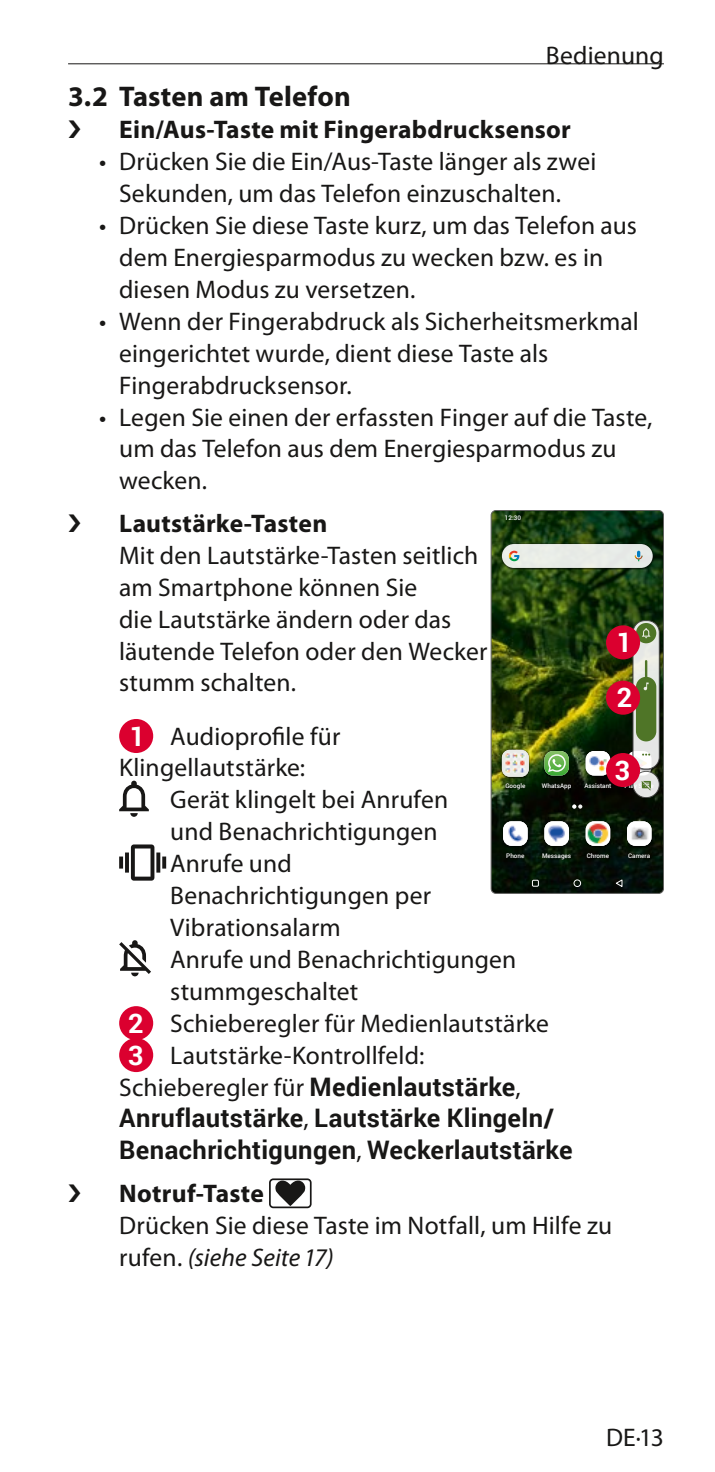
<style>
.page{position:relative;width:715px;height:1472px;background:#fff}
.page>*{position:absolute;margin:0;border:0;box-sizing:border-box;transform-origin:0 0}
.t1{font:700 28.5px "Myriad Pro";letter-spacing:.005em;color:#181716}
.t2{font:700 27px/55.2px "Roboto";color:#fff}
.t3{font:25.5px/31.8px "Myriad Pro";letter-spacing:.005em;color:#181716}
.t4{font:700 25.5px/31.8px "Roboto";letter-spacing:.015em;color:#181716}
.t5{font:700 25.5px "Myriad Pro";letter-spacing:.01em;color:#181716}
.t6{font:500 6.3px "Roboto";color:#fff}
.s1{font-family:"Roboto";font-weight:700;font-size:27px;color:#fff}
.s2{font-family:"Roboto";font-weight:700}
.s3{font-family:"Myriad Pro";font-weight:400}
.s4{font-style:italic}
</style>
<div class="page">
<hr style="left:68px;top:63px;width:595px;height:1px;background:#181716">
<div style="left:119px;top:719px;width:34px;height:34px;background:#db002f;border-radius:50%"></div>
<svg style="left:119px;top:780px;width:30px;height:36px"></svg>
<svg style="left:119px;top:844px;width:47px;height:36px"></svg>
<svg style="left:119px;top:940px;width:32px;height:36px"></svg>
<div style="left:119px;top:1006px;width:34px;height:34px;background:#db002f;border-radius:50%"></div>
<div style="left:119px;top:1037px;width:34px;height:34px;background:#db002f;border-radius:50%"></div>
<svg style="left:275px;top:1181px;width:30px;height:24px"></svg>
<div style="left:269px;top:1178px;width:42px;height:30px;border:2px solid #181716;border-radius:3px"></div>
<img style="left:492px;top:510px;width:171px;height:383px">
<div style="left:500px;top:543px;width:153px;height:26px;background:#000;opacity:.75"></div>
<div style="left:501px;top:544px;width:151px;height:24px;background:#e8ebe7;border-radius:12px"></div>
<div style="left:500px;top:749px;width:29px;height:29px;background:#000;opacity:.75"></div>
<img style="left:501px;top:749px;width:27px;height:27px">
<div style="left:543px;top:750px;width:26px;height:27px;background:#000;opacity:.75"></div>
<svg style="left:544px;top:751px;width:24px;height:24px"></svg>
<div style="left:543px;top:820px;width:26px;height:27px;background:#000;opacity:.75"></div>
<img style="left:544px;top:821px;width:24px;height:24px">
<div style="left:502px;top:820px;width:26px;height:27px;background:#000;opacity:.75"></div>
<img style="left:503px;top:821px;width:24px;height:24px">
<div style="left:584px;top:750px;width:27px;height:27px;background:#000;opacity:.75"></div>
<img style="left:585px;top:751px;width:25px;height:24px">
<div style="left:584px;top:820px;width:27px;height:27px;background:#000;opacity:.75"></div>
<img style="left:585px;top:821px;width:25px;height:24px">
<div style="left:625px;top:750px;width:27px;height:27px;background:#000;opacity:.75"></div>
<svg style="left:626px;top:751px;width:25px;height:24px"></svg>
<div style="left:625px;top:820px;width:27px;height:27px;background:#000;opacity:.75"></div>
<img style="left:626px;top:821px;width:25px;height:24px">
<svg style="left:572px;top:804px;width:10px;height:4px"></svg>
<div style="left:532px;top:879px;width:6px;height:7px;border:1px solid #fff"></div>
<svg style="left:615px;top:878px;width:7px;height:9px"></svg>
<div style="left:573px;top:879px;width:7px;height:7px;border:1px solid #fff;border-radius:50%"></div>
<svg style="left:508px;top:550px;width:11px;height:11px"></svg>
<svg style="left:634px;top:550px;width:8px;height:11px"></svg>
<div style="left:505px;top:782px;width:149px;height:7px;background:#000;opacity:.75"></div>
<div style="left:506px;top:853px;width:144px;height:6px;background:#000;opacity:.75"></div>
<div style="left:631px;top:620px;width:29px;height:150px;background:#000;opacity:.75"></div>
<svg style="left:632px;top:620px;width:27px;height:149px"></svg>
<div style="left:632px;top:620px;width:27px;height:149px;border:1px solid #484847;border-radius:12px"></div>
<div style="left:635px;top:623px;width:21px;height:20px;background:#4f7527;border-radius:50%"></div>
<hr style="left:644px;top:660px;width:3px;height:71px;background:#4f7527">
<div style="left:635px;top:676px;width:21px;height:65px;background:#4f7527;border-radius:10px"></div>
<svg style="left:632px;top:771px;width:27px;height:26px"></svg>
<div style="left:632px;top:771px;width:27px;height:26px;border:1px solid #484847;border-radius:50%"></div>
<svg style="left:642px;top:628px;width:8px;height:10px"></svg>
<svg style="left:634px;top:682px;width:15px;height:22px"></svg>
<svg style="left:633px;top:753px;width:17px;height:17px"></svg>
<svg style="left:641px;top:781px;width:9px;height:9px"></svg>
<div style="left:490px;top:510px;width:173px;height:383px;border:1px solid #626261;border-radius:5px"></div>
<div style="left:605px;top:625px;width:34px;height:34px;background:#db002f;border-radius:50%"></div>
<div style="left:605px;top:680px;width:34px;height:34px;background:#db002f;border-radius:50%"></div>
<div style="left:605px;top:753px;width:34px;height:34px;background:#db002f;border-radius:50%"></div>
<p class="t3" style="left:545px;top:39px;width:119px">Bedienung</p>
<p class="t1" style="left:68px;top:78px;width:284px">3.2 Tasten am Telefon</p>
<p class="t5" style="left:119px;top:113px;width:453px">Ein/Aus-Taste mit Fingerabdrucksensor</p>
<p class="t3" style="left:99px;top:145px;width:498px;text-align:center">• Drücken Sie die Ein/Aus-Taste länger als zwei<br>Sekunden, um das Telefon einzuschalten.</p>
<p class="t3" style="left:119px;top:209px;width:519px;text-indent:-20px">• Drücken Sie diese Taste kurz, um das Telefon aus dem Energiesparmodus zu wecken bzw. es in diesen Modus zu versetzen.</p>
<p class="t3" style="left:119px;top:305px;width:521px;text-indent:-20px">• Wenn der Fingerabdruck als Sicherheitsmerkmal eingerichtet wurde, dient diese Taste als<br>Fingerabdrucksensor.</p>
<p class="t3" style="left:119px;top:400px;width:534px;text-indent:-20px">• Legen Sie einen der erfassten Finger auf die Taste, um das Telefon aus dem Energiesparmodus zu wecken.</p>
<p class="t5" style="left:119px;top:506px;width:209px">Lautstärke-Tasten</p>
<p class="t3" style="left:119px;top:539px;width:369px">Mit den Lautstärke-Tasten seitlich am Smartphone können Sie<br>die Lautstärke ändern oder das läutende Telefon oder den Wecker stumm schalten.</p>
<p class="t3" style="left:119px;top:719px;width:223px;text-indent:11px"><span class="s1">1</span> Audioprofile für<br>Klingellautstärke:</p>
<p class="t3" style="left:170px;top:783px;width:279px">Gerät klingelt bei Anrufen</p>
<p class="t3" style="left:170px;top:815px;width:269px">und Benachrichtigungen</p>
<p class="t3" style="left:170px;top:847px;width:123px">Anrufe und</p>
<p class="t3" style="left:170px;top:879px;width:262px">Benachrichtigungen per</p>
<p class="t3" style="left:170px;top:911px;width:172px">Vibrationsalarm</p>
<p class="t3" style="left:170px;top:942px;width:347px">Anrufe und Benachrichtigungen</p>
<p class="t3" style="left:170px;top:974px;width:189px">stummgeschaltet</p>
<p class="t3" style="left:128px;top:1006px;width:422px"><span class="s1">2</span> Schieberegler für Medienlautstärke</p>
<p class="t3" style="left:128px;top:1038px;width:298px"><span class="s1">3</span> Lautstärke-Kontrollfeld:</p>
<p class="t3" style="left:119px;top:1070px;width:403px">Schieberegler für <span class="s2">Medienlautstärke</span>,</p>
<p class="t4" style="left:119px;top:1101px;width:455px">Anruflautstärke<span class="s3">,</span> Lautstärke Klingeln/<br>Benachrichtigungen<span class="s3">,</span> Weckerlautstärke</p>
<p class="t5" style="left:119px;top:1176px;width:146px">Notruf-Taste</p>
<p class="t3" style="left:119px;top:1208px;width:494px">Drücken Sie diese Taste im Notfall, um Hilfe zu rufen. <span class="s4">(siehe Seite 17)</span></p>
<p class="t6" style="left:504px;top:513px;width:18px">12:30</p>
<p class="t2" style="left:616px;top:613px;width:17px">1<br>2</p>
<p class="t2" style="left:614px;top:741px;width:17px">3</p>
<p class="t6" style="left:505px;top:780px;width:22px">Google</p>
<p class="t6" style="left:541px;top:780px;width:31px">WhatsApp</p>
<p class="t6" style="left:584px;top:780px;width:29px">Assistant</p>
<p class="t6" style="left:506px;top:851px;width:20px">Phone</p>
<p class="t6" style="left:542px;top:851px;width:31px">Messages</p>
<p class="t6" style="left:586px;top:851px;width:24px">Chrome</p>
<p class="t6" style="left:628px;top:851px;width:23px">Camera</p>
<p class="t3" style="left:605px;top:1421px;width:59px">DE·13</p>
</div>
